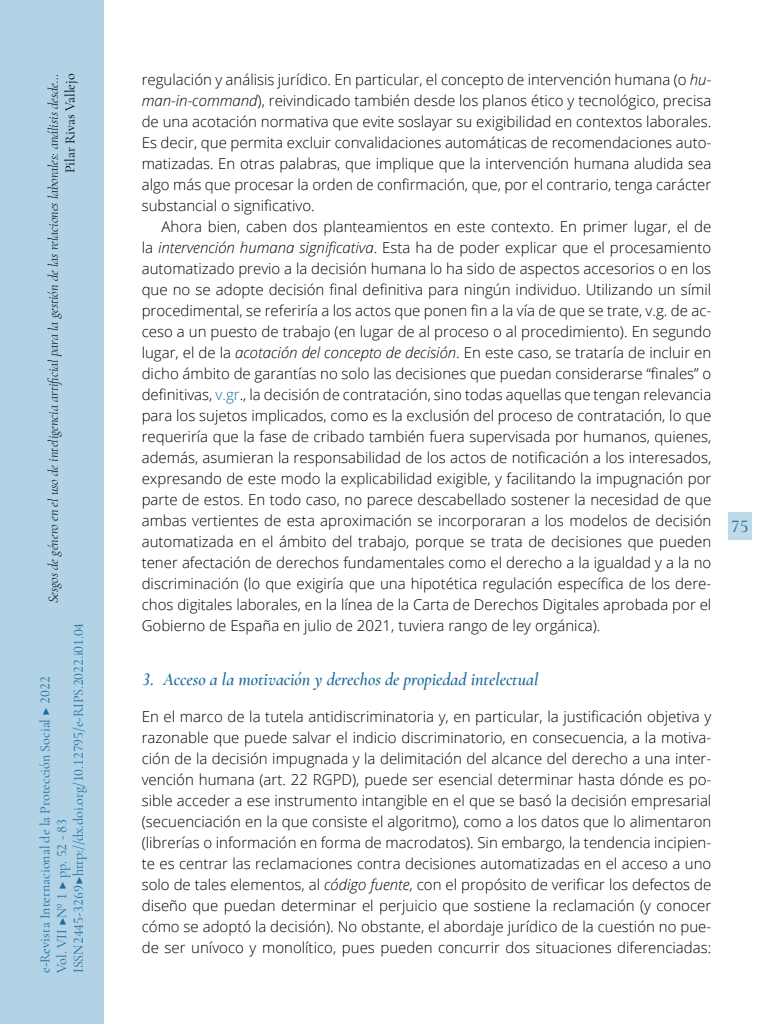
<style>
.page{position:relative;width:768px;height:1024px;background:#fff}
.page>*{position:absolute;margin:0;border:0;box-sizing:border-box;transform-origin:0 0}
._42_Enunciado_1_1_1{font:italic 600 18px "Cormorant Garamond";color:#1b6b9f}
.t1{font:500 18px "Cormorant Garamond";color:#1b6b9f}
._00_bsc{font:300 15px/21px "Open Sans";color:#000;text-align:justify}
._00_bsc_Sin{font:300 15px/21px "Open Sans";color:#000;text-align:justify}
.t2{font:14px/16.8px "Cormorant Garamond";color:#1b6b9f}
.t3{font:italic 300 14px "Cormorant Garamond";color:#000}
.t4{font:14px "Cormorant Garamond";color:#000}
.s1{font-style:italic}
.s2{color:#1b6b9f}
</style>
<div class="page">
<div style="left:0;top:0;width:103px;height:1024px;background:#b1d3e5"></div>
<div style="left:728px;top:512px;width:23px;height:28px;background:#bedae8"></div>
<p class="t3" style="left:45px;top:603px;width:531px;rotate:-90deg">Sesgos de género en el uso de inteligencia artificial para la gestión de las relaciones laborales: análisis desde…</p>
<p class="t4" style="left:62px;top:173px;width:101px;rotate:-90deg">Pilar Rivas Vallejo</p>
<p class="t2" style="left:36px;top:973px;width:352px;rotate:-90deg">e-Revista Internacional de la Protección Social ▶ 2022<br>Vol. VII ▶Nº 1 ▶ pp. 52 - 83<br>ISSN 2445-3269 ▶ http://dx.doi.org/10.12795/e-RIPS.2022.i01.04</p>
<p class="_00_bsc_Sin" style="left:142px;top:69px;width:571px">regulación y análisis jurídico. En particular, el concepto de intervención humana (o <span class="s1">hu&shy;man-in-command</span>), reivindicado también desde los planos ético y tecnológico, precisa de una acotación normativa que evite soslayar su exigibilidad en contextos laborales.<br>Es decir, que permita excluir convalidaciones automáticas de recomendaciones auto&shy;matizadas. En otras palabras, que implique que la intervención humana aludida sea algo más que procesar la orden de confirmación, que, por el contrario, tenga carácter substancial o significativo.</p>
<p class="_00_bsc" style="left:142px;top:216px;width:571px;text-indent:20px">Ahora bien, caben dos planteamientos en este contexto. En primer lugar, el de la <span class="s1">intervención humana significativa</span>. Esta ha de poder explicar que el procesamiento automatizado previo a la decisión humana lo ha sido de aspectos accesorios o en los que no se adopte decisión final definitiva para ningún individuo. Utilizando un símil procedimental, se referiría a los actos que ponen fin a la vía de que se trate, v.g. de ac&shy;ceso a un puesto de trabajo (en lugar de al proceso o al procedimiento). En segundo lugar, el de la <span class="s1">acotación del concepto de decisión</span>. En este caso, se trataría de incluir en dicho ámbito de garantías no solo las decisiones que puedan considerarse “finales” o definitivas, <span class="s2">v.gr</span>., la decisión de contratación, sino todas aquellas que tengan relevancia para los sujetos implicados, como es la exclusión del proceso de contratación, lo que requeriría que la fase de cribado también fuera supervisada por humanos, quienes, además, asumieran la responsabilidad de los actos de notificación a los interesados, expresando de este modo la explicabilidad exigible, y facilitando la impugnación por parte de estos. En todo caso, no parece descabellado sostener la necesidad de que ambas vertientes de esta aproximación se incorporaran a los modelos de decisión automatizada en el ámbito del trabajo, porque se trata de decisiones que pueden tener afectación de derechos fundamentales como el derecho a la igualdad y a la no discriminación (lo que exigiría que una hipotética regulación específica de los dere&shy;chos digitales laborales, en la línea de la Carta de Derechos Digitales aprobada por el Gobierno de España en julio de 2021, tuviera rango de ley orgánica).</p>
<p class="_42_Enunciado_1_1_1" style="left:142px;top:668px;width:398px">3. Acceso a la motivación y derechos de propiedad intelectual</p>
<p class="_00_bsc_Sin" style="left:142px;top:705px;width:571px">En el marco de la tutela antidiscriminatoria y, en particular, la justificación objetiva y razonable que puede salvar el indicio discriminatorio, en consecuencia, a la motiva&shy;ción de la decisión impugnada y la delimitación del alcance del derecho a una inter&shy;vención humana (art. 22 RGPD), puede ser esencial determinar hasta dónde es po&shy;sible acceder a ese instrumento intangible en el que se basó la decisión empresarial (secuenciación en la que consiste el algoritmo), como a los datos que lo alimentaron (librerías o información en forma de macrodatos). Sin embargo, la tendencia incipien&shy;te es centrar las reclamaciones contra decisiones automatizadas en el acceso a uno solo de tales elementos, al <span class="s1">código fuente</span>, con el propósito de verificar los defectos de diseño que puedan determinar el perjuicio que sostiene la reclamación (y conocer cómo se adoptó la decisión). No obstante, el abordaje jurídico de la cuestión no pue&shy;de ser unívoco y monolítico, pues pueden concurrir dos situaciones diferenciadas:</p>
<p class="t1" style="left:731px;top:515px;width:19px">75</p>
</div>
